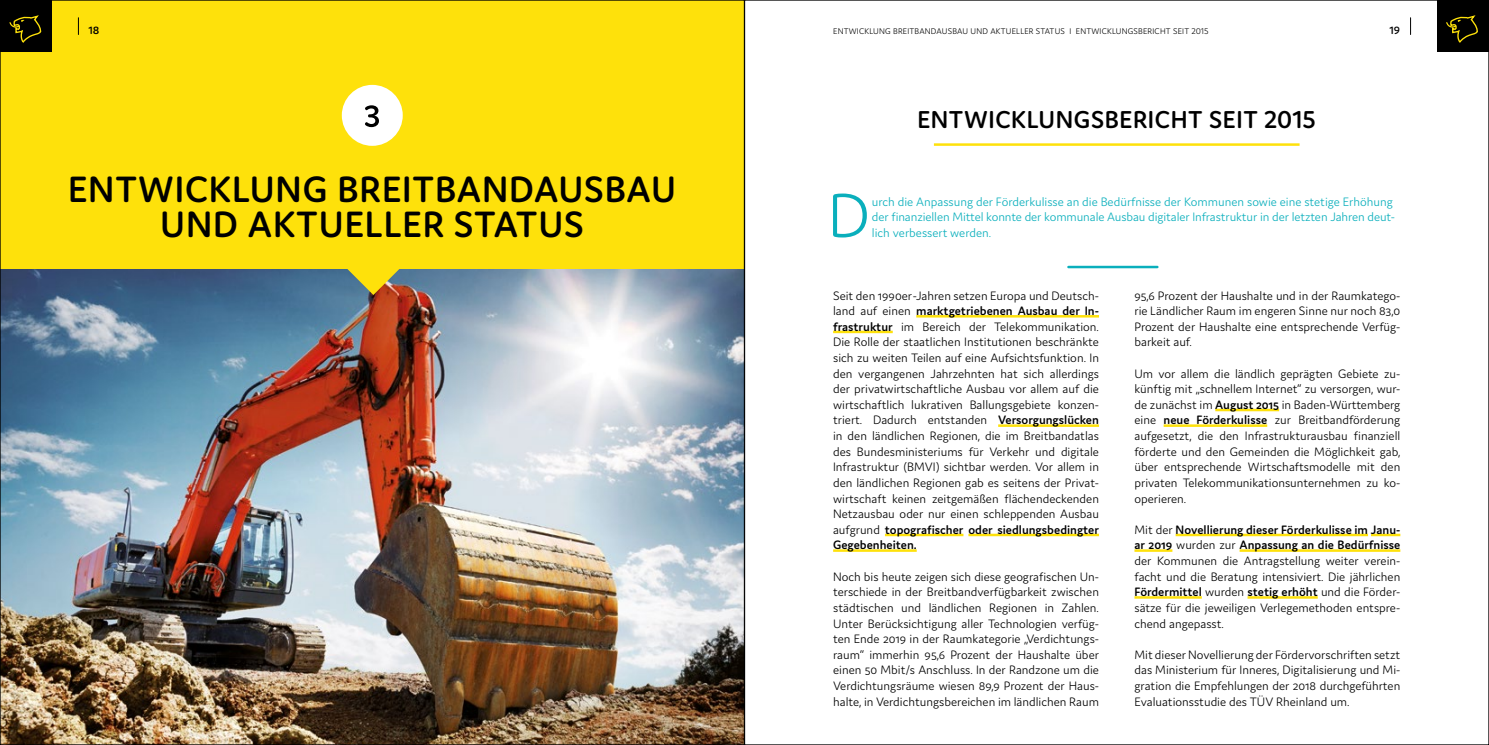
<style>
.page{position:relative;width:1489px;height:745px;background:#fff}
.page>*{position:absolute;margin:0;border:0;box-sizing:border-box;transform-origin:0 0}
.t1{font:300 66.12px "Domus";color:#0aafbc}
.t2{font:600 39px/34.6px "Domus";letter-spacing:.025em;color:#000;text-align:center}
.t3{font:600 26px "Domus";letter-spacing:.025em;color:#000}
.t4{font:300 13px/15.6px "Domus";color:#000;text-align:justify}
.t5{font:300 13px/15.6px "Domus";letter-spacing:-.005em;color:#0aafbc}
.t6{font:600 11.25px "Domus";color:#000}
.t7{font:300 8.75px "Domus";letter-spacing:.025em;color:#000}
.s1{font-weight:600}
</style>
<div class="page">
<img style="left:2px;top:268px;width:740px;height:474px">
<div style="left:0;top:0;width:744px;height:268px;background:#fee10b"></div>
<svg style="left:347px;top:268px;width:53px;height:27px"></svg>
<hr style="left:916px;top:315px;width:182px;height:2px;background:#fee10b">
<hr style="left:833px;top:330px;width:59px;height:3px;background:#fee10b">
<hr style="left:998px;top:424px;width:100px;height:2px;background:#fee10b">
<hr style="left:884px;top:533px;width:79px;height:3px;background:#fee10b">
<hr style="left:968px;top:533px;width:130px;height:3px;background:#fee10b">
<hr style="left:833px;top:549px;width:83px;height:2px;background:#fee10b">
<hr style="left:1215px;top:408px;width:63px;height:3px;background:#fee10b">
<hr style="left:1163px;top:424px;width:104px;height:2px;background:#fee10b">
<hr style="left:1175px;top:533px;width:192px;height:3px;background:#fee10b">
<hr style="left:1370px;top:533px;width:30px;height:3px;background:#fee10b">
<hr style="left:1134px;top:549px;width:38px;height:2px;background:#fee10b">
<hr style="left:1239px;top:549px;width:161px;height:2px;background:#fee10b">
<hr style="left:1134px;top:595px;width:67px;height:3px;background:#fee10b">
<hr style="left:1247px;top:595px;width:70px;height:3px;background:#fee10b">
<hr style="left:933px;top:143px;width:366px;height:3px;background:#fee10b">
<hr style="left:1068px;top:265px;width:89px;height:3px;background:#0aafbc">
<div style="left:342px;top:85px;width:61px;height:61px;background:#fff;border-radius:50%"></div>
<svg style="left:365px;top:105px;width:14px;height:22px"></svg>
<div style="left:1436px;top:0;width:52px;height:52px;background:#000"></div>
<svg style="left:1446px;top:15px;width:32px;height:28px"></svg>
<svg style="left:78px;top:18px;width:1px;height:16px"></svg>
<div style="left:0;top:0;width:52px;height:52px;background:#000"></div>
<svg style="left:9px;top:15px;width:33px;height:28px"></svg>
<p class="t6" style="left:89px;top:24px;width:12px">18</p>
<p class="t6" style="left:1389px;top:24px;width:12px">19</p>
<p class="t7" style="left:833px;top:27px;width:377px">ENTWICKLUNG BREITBANDAUSBAU UND AKTUELLER STATUS I ENTWICKLUNGSBERICHT SEIT 2015</p>
<h2 class="t2" style="left:68px;top:172px;width:609px">ENTWICKLUNG BREITBANDAUSBAU<br>UND AKTUELLER STATUS</h2>
<h3 class="t3" style="left:917px;top:105px;width:400px">ENTWICKLUNGSBERICHT SEIT 2015</h3>
<h1 class="t1" style="left:827px;top:179px;width:44px">D</h1>
<p class="t5" style="left:871px;top:193px;width:524px">urch die Anpassung der Förderkulisse an die Bedürfnisse der Kommunen sowie eine stetige Erhöhung der finanziellen Mittel konnte der kommunale Ausbau digitaler Infrastruktur in der letzten Jahren deut&shy;lich verbessert werden.</p>
<p class="t4" style="left:833px;top:287px;width:267px">Seit den 1990er-Jahren setzen Europa und Deutsch&shy;land auf einen <span class="s1">marktgetriebenen Ausbau der In&shy;frastruktur</span> im Bereich der Telekommunikation.<br>Die Rolle der staatlichen Institutionen beschränkte sich zu weiten Teilen auf eine Aufsichtsfunktion. In den vergangenen Jahrzehnten hat sich allerdings der privatwirtschaftliche Ausbau vor allem auf die wirtschaftlich lukrativen Ballungsgebiete konzen&shy;triert. Dadurch entstanden <span class="s1">Versorgungslücken </span>in den ländlichen Regionen, die im Breitbandatlas des Bundesministeriums für Verkehr und digitale Infrastruktur (BMVI) sichtbar werden. Vor allem in den ländlichen Regionen gab es seitens der Privat&shy;wirtschaft keinen zeitgemäßen flächendeckenden Netzausbau oder nur einen schleppenden Ausbau aufgrund <span class="s1">topografischer oder siedlungsbedingter Gegebenheiten.</span></p>
<p class="t4" style="left:833px;top:568px;width:267px">Noch bis heute zeigen sich diese geografischen Un&shy;terschiede in der Breitbandverfügbarkeit zwischen städtischen und ländlichen Regionen in Zahlen.<br>Unter Berücksichtigung aller Technologien verfüg&shy;ten Ende 2019 in der Raumkategorie „Verdichtungs&shy;raum“ immerhin 95,6 Prozent der Haushalte über einen 50 Mbit/s Anschluss. In der Randzone um die Verdichtungsräume wiesen 89,9 Prozent der Haus&shy;halte, in Verdichtungsbereichen im ländlichen Raum</p>
<p class="t4" style="left:1134px;top:287px;width:267px">95,6 Prozent der Haushalte und in der Raumkatego&shy;rie Ländlicher Raum im engeren Sinne nur noch 83,0<br>Prozent der Haushalte eine entsprechende Verfüg&shy;barkeit auf.</p>
<p class="t4" style="left:1134px;top:365px;width:267px">Um vor allem die ländlich geprägten Gebiete zu&shy;künftig mit „schnellem Internet“ zu versorgen, wur&shy;de zunächst im <span class="s1">August 2015</span> in Baden-Württemberg eine <span class="s1">neue Förderkulisse</span> zur Breitbandförderung aufgesetzt, die den Infrastrukturausbau finanziell förderte und den Gemeinden die Möglichkeit gab, über entsprechende Wirtschaftsmodelle mit den privaten Telekommunikationsunternehmen zu ko&shy;operieren.</p>
<p class="t4" style="left:1134px;top:521px;width:267px">Mit der <span class="s1">Novellierung dieser Förderkulisse im Janu&shy;ar 2019</span> wurden zur <span class="s1">Anpassung an die Bedürfnisse </span>der Kommunen die Antragstellung weiter verein&shy;facht und die Beratung intensiviert. Die jährlichen <span class="s1">Fördermittel</span> wurden <span class="s1">stetig erhöht</span> und die Förder&shy;sätze für die jeweiligen Verlegemethoden entspre&shy;chend angepasst.</p>
<p class="t4" style="left:1134px;top:646px;width:267px">Mit dieser Novellierung der Fördervorschriften setzt das Ministerium für Inneres, Digitalisierung und Mi&shy;gration die Empfehlungen der 2018 durchgeführten Evaluationsstudie des TÜV Rheinland um.</p>
</div>
